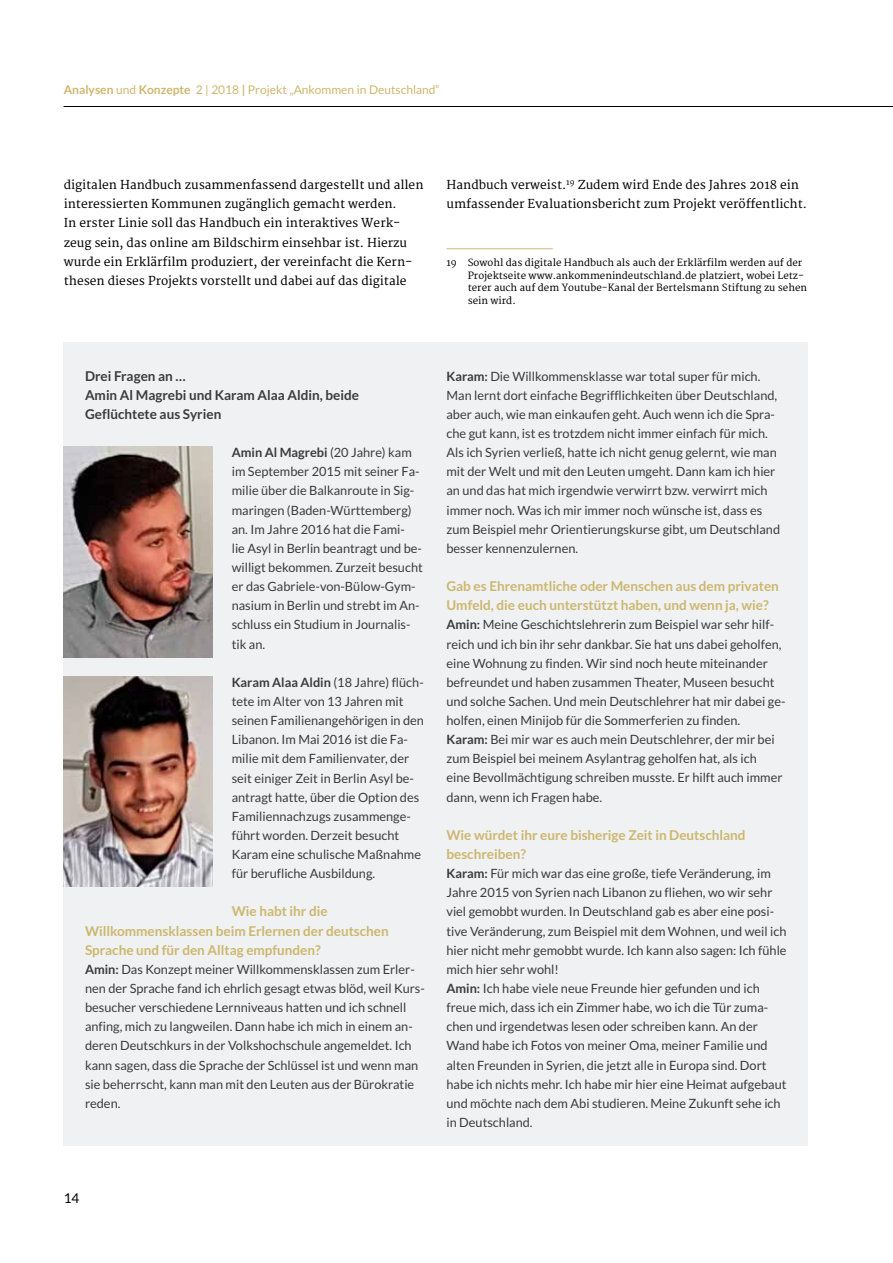
<style>
.page{position:relative;width:893px;height:1263px;background:#fff}
.page>*{position:absolute;margin:0;border:0;box-sizing:border-box;transform-origin:0 0}
.t1{font:700 13.5px/19.2px "Lato";color:#cdb76e}
.t2{font:700 13.5px/19.2px "Lato";color:#3a3b3b}
.t3{font:13.5px "Lato";color:#000}
.t4{font:12.75px/19.2px "Lato";color:#3a3b3b}
.t5{font:12px/19.2px "Merriweather";color:#000}
.t6{font:12px "Lato";color:#cdb76e}
.t7{font:9.75px/12.8px "Merriweather";color:#000}
.s1{font-weight:700}
</style>
<div class="page">
<hr style="left:64px;top:106px;width:829px;height:1px;background:#000">
<div style="left:64px;top:342px;width:744px;height:804px;background:#eff1f2"></div>
<img style="left:64px;top:446px;width:149px;height:211px">
<img style="left:64px;top:676px;width:149px;height:211px">
<hr style="left:446px;top:248px;width:107px;height:1px;background:#cdb76e">
<p class="t6" style="left:64px;top:83px;width:378px"><span class="s1">Analysen</span> und <span class="s1">Konzepte</span> 2 | 2018 <span class="s1">|</span> Projekt „Ankommen in Deutschland“</p>
<p class="t5" style="left:64px;top:176px;width:361px">digitalen Handbuch zusammenfassend dargestellt und allen interessierten Kommunen zugänglich gemacht werden.<br>In erster Linie soll das Handbuch ein interaktives Werk&shy;zeug sein, das online am Bildschirm einsehbar ist. Hierzu wurde ein Erklärfilm produziert, der vereinfacht die Kern&shy;thesen dieses Projekts vorstellt und dabei auf das digitale</p>
<p class="t5" style="left:446px;top:176px;width:362px">Handbuch verweist.<sup>19</sup> Zudem wird Ende des Jahres 2018 ein umfassender Evaluationsbericht zum Projekt veröffentlicht.</p>
<p class="t7" style="left:468px;top:256px;width:341px;text-indent:-21px">19 Sowohl das digitale Handbuch als auch der Erklärfilm werden auf der Projektseite www.ankommenindeutschland.de platziert, wobei Letz&shy;terer auch auf dem Youtube-Kanal der Bertelsmann Stiftung zu sehen sein wird.</p>
<p class="t2" style="left:85px;top:366px;width:275px">Drei Fragen an …<br>Amin Al Magrebi und Karam Alaa Aldin, beide<br>Geflüchtete aus Syrien</p>
<p class="t4" style="left:232px;top:443px;width:193px"><span class="s1">Amin Al Magrebi</span> (20 Jahre) kam im September 2015 mit seiner Fa&shy;milie über die Balkanroute in Sig&shy;maringen (Baden-Württemberg) an. Im Jahre 2016 hat die Fami-<br>lie Asyl in Berlin beantragt und be&shy;willigt bekommen. Zurzeit besucht er das Gabriele-von-Bülow-Gym&shy;nasium in Berlin und strebt im An&shy;schluss ein Studium in Journalis&shy;tik an.</p>
<p class="t4" style="left:232px;top:672px;width:194px"><span class="s1">Karam Alaa Aldin</span> (18 Jahre) flüch&shy;tete im Alter von 13 Jahren mit seinen Familienangehörigen in den<br>Libanon. Im Mai 2016 ist die Fa&shy;milie mit dem Familienvater, der seit einiger Zeit in Berlin Asyl be&shy;antragt hatte, über die Option des<br>Familiennachzugs zusammenge&shy;führt worden. Derzeit besucht<br>Karam eine schulische Maßnahme für berufliche Ausbildung.</p>
<p class="t1" style="left:85px;top:902px;width:305px;text-indent:147px">Wie habt ihr die<br>Willkommensklassen beim Erlernen der deutschen<br>Sprache und für den Alltag empfunden?</p>
<p class="t4" style="left:85px;top:959px;width:341px"><span class="s1">Amin:</span> Das Konzept meiner Willkommensklassen zum Erler&shy;nen der Sprache fand ich ehrlich gesagt etwas blöd, weil Kurs&shy;besucher verschiedene Lernniveaus hatten und ich schnell anfing, mich zu langweilen. Dann habe ich mich in einem an&shy;deren Deutschkurs in der Volkshochschule angemeldet. Ich kann sagen, dass die Sprache der Schlüssel ist und wenn man sie beherrscht, kann man mit den Leuten aus der Bürokratie reden.</p>
<p class="t4" style="left:446px;top:366px;width:335px"><span class="s1">Karam:</span> Die Willkommensklasse war total super für mich.<br>Man lernt dort einfache Begrifflichkeiten über Deutschland, aber auch, wie man einkaufen geht. Auch wenn ich die Spra&shy;che gut kann, ist es trotzdem nicht immer einfach für mich.<br>Als ich Syrien verließ, hatte ich nicht genug gelernt, wie man mit der Welt und mit den Leuten umgeht. Dann kam ich hier an und das hat mich irgendwie verwirrt bzw. verwirrt mich immer noch. Was ich mir immer noch wünsche ist, dass es zum Beispiel mehr Orientierungskurse gibt, um Deutschland besser kennenzulernen.</p>
<p class="t1" style="left:446px;top:576px;width:334px">Gab es Ehrenamtliche oder Menschen aus dem privaten<br>Umfeld, die euch unterstützt haben, und wenn ja, wie?</p>
<p class="t4" style="left:446px;top:615px;width:340px"><span class="s1">Amin:</span> Meine Geschichtslehrerin zum Beispiel war sehr hilf&shy;reich und ich bin ihr sehr dankbar. Sie hat uns dabei geholfen, eine Wohnung zu finden. Wir sind noch heute miteinander befreundet und haben zusammen Theater, Museen besucht und solche Sachen. Und mein Deutschlehrer hat mir dabei ge&shy;holfen, einen Minijob für die Sommerferien zu finden.<br><span class="s1">Karam:</span> Bei mir war es auch mein Deutschlehrer, der mir bei zum Beispiel bei meinem Asylantrag geholfen hat, als ich<br>eine Bevollmächtigung schreiben musste. Er hilft auch immer dann, wenn ich Fragen habe.</p>
<p class="t1" style="left:446px;top:825px;width:301px">Wie würdet ihr eure bisherige Zeit in Deutschland beschreiben?</p>
<p class="t4" style="left:446px;top:864px;width:342px"><span class="s1">Karam:</span> Für mich war das eine große, tiefe Veränderung, im Jahre 2015 von Syrien nach Libanon zu fliehen, wo wir sehr viel gemobbt wurden. In Deutschland gab es aber eine posi&shy;tive Veränderung, zum Beispiel mit dem Wohnen, und weil ich hier nicht mehr gemobbt wurde. Ich kann also sagen: Ich fühle mich hier sehr wohl!<br><span class="s1">Amin:</span> Ich habe viele neue Freunde hier gefunden und ich freue mich, dass ich ein Zimmer habe, wo ich die Tür zuma&shy;chen und irgendetwas lesen oder schreiben kann. An der Wand habe ich Fotos von meiner Oma, meiner Familie und alten Freunden in Syrien, die jetzt alle in Europa sind. Dort habe ich nichts mehr. Ich habe mir hier eine Heimat aufgebaut und möchte nach dem Abi studieren. Meine Zukunft sehe ich in Deutschland.</p>
<p class="t3" style="left:64px;top:1191px;width:17px">14</p>
</div>
